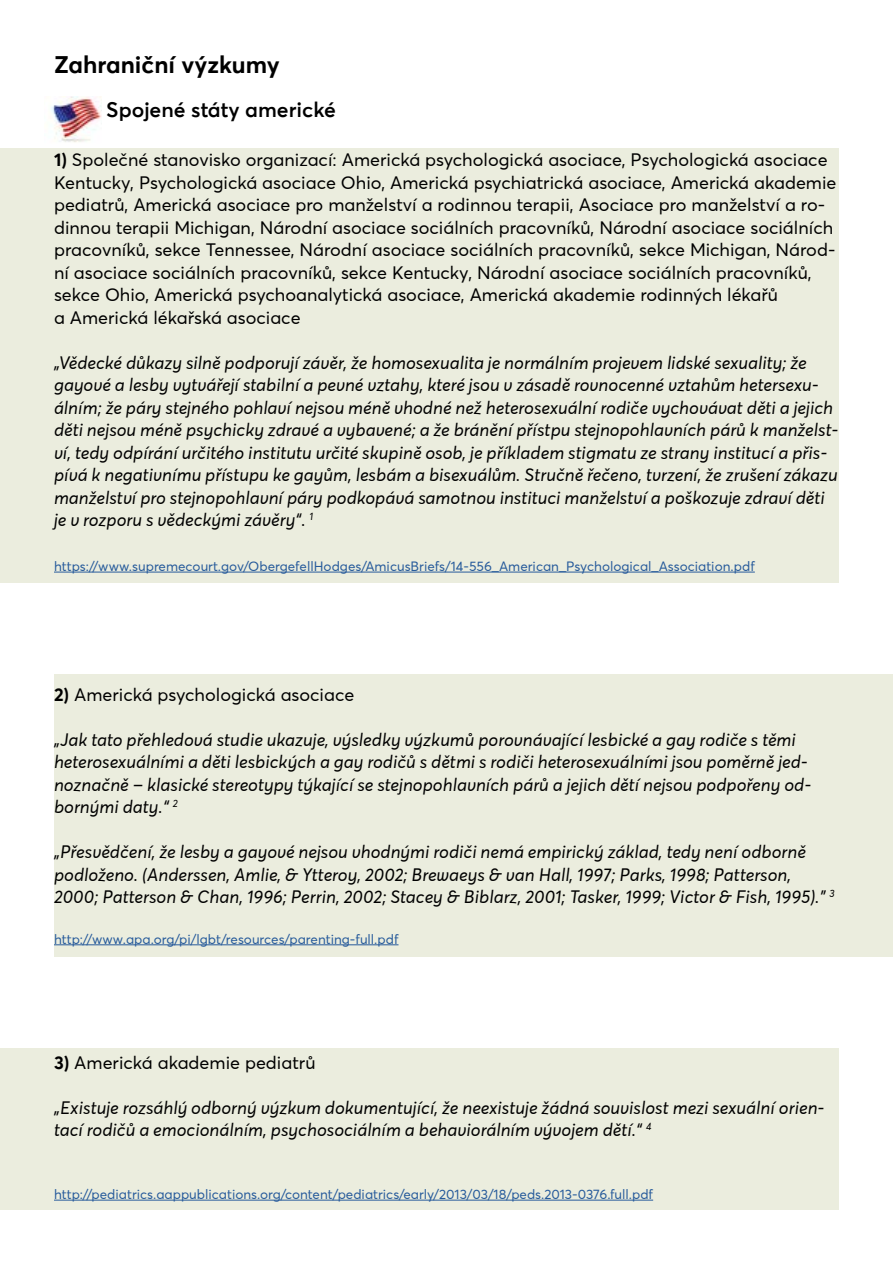
<style>
.page{position:relative;width:893px;height:1263px;background:#fff}
.page>*{position:absolute;margin:0;border:0;box-sizing:border-box;transform-origin:0 0}
.t1{font:700 24px "Averta Std";color:#000}
.t2{font:600 21px "Averta Std";color:#000}
.t3{font:italic 18px/22.5px "Averta Std";color:#000}
.t4{font:18px/22.5px "Averta Std";color:#000}
.t5{font:13.5px "Averta Std";color:#275b9b}
.s1{font-weight:700}
</style>
<div class="page">
<div style="left:0;top:148px;width:839px;height:435px;background:#ebedde"></div>
<div style="left:54px;top:674px;width:839px;height:283px;background:#ebedde"></div>
<hr style="left:54px;top:572px;width:701px;height:1px;background:#275b9b">
<hr style="left:54px;top:944px;width:344px;height:1px;background:#275b9b">
<img style="left:51px;top:97px;width:51px;height:45px">
<div style="left:0;top:1048px;width:839px;height:162px;background:#ebedde"></div>
<hr style="left:54px;top:1200px;width:599px;height:1px;background:#275b9b">
<h1 class="t1" style="left:54px;top:49px;width:227px">Zahraniční výzkumy</h1>
<p class="t2" style="left:106px;top:97px;width:231px">Spojené státy americké</p>
<p class="t4" style="left:54px;top:148px;width:784px"><span class="s1">1)</span> Společné stanovisko organizací: Americká psychologická asociace, Psychologická asociace Kentucky, Psychologická asociace Ohio, Americká psychiatrická asociace, Americká akademie pediatrů, Americká asociace pro manželství a rodinnou terapii, Asociace pro manželství a ro&shy;dinnou terapii Michigan, Národní asociace sociálních pracovníků, Národní asociace sociálních pracovníků, sekce Tennessee, Národní asociace sociálních pracovníků, sekce Michigan, Národ&shy;ní asociace sociálních pracovníků, sekce Kentucky, Národní asociace sociálních pracovníků, sekce Ohio, Americká psychoanalytická asociace, Americká akademie rodinných lékařů<br>a Americká lékařská asociace</p>
<p class="t3" style="left:54px;top:352px;width:786px">„Vědecké důkazy silně podporují závěr, že homosexualita je normálním projevem lidské sexuality; že gayové a lesby vytvářejí stabilní a pevné vztahy, které jsou v zásadě rovnocenné vztahům hetersexu&shy;álním; že páry stejného pohlaví nejsou méně vhodné než heterosexuální rodiče vychovávat děti a jejich děti nejsou méně psychicky zdravé a vybavené; a že bránění přístpu stejnopohlavních párů k manželst&shy;ví, tedy odpírání určitého institutu určité skupině osob, je příkladem stigmatu ze strany institucí a přis&shy;pívá k negativnímu přístupu ke gayům, lesbám a bisexuálům. Stručně řečeno, tvrzení, že zrušení zákazu manželství pro stejnopohlavní páry podkopává samotnou instituci manželství a poškozuje zdraví děti je v rozporu s vědeckými závěry“. <sup>1</sup></p>
<p class="t5" style="left:54px;top:558px;width:702px">https://www.supremecourt.gov/ObergefellHodges/AmicusBriefs/14-556_American_Psychological_Association.pdf</p>
<p class="t4" style="left:54px;top:683px;width:302px"><span class="s1">2)</span> Americká psychologická asociace</p>
<p class="t3" style="left:54px;top:729px;width:759px">„Jak tato přehledová studie ukazuje, výsledky výzkumů porovnávající lesbické a gay rodiče s těmi heterosexuálními a děti lesbických a gay rodičů s dětmi s rodiči heterosexuálními jsou poměrně jed&shy;noznačně – klasické stereotypy týkající se stejnopohlavních párů a jejich dětí nejsou podpořeny od&shy;bornými daty.“ <sup>2</sup></p>
<p class="t3" style="left:54px;top:842px;width:782px">„Přesvědčení, že lesby a gayové nejsou vhodnými rodiči nemá empirický základ, tedy není odborně podloženo. (Anderssen, Amlie, &amp; Ytteroy, 2002; Brewaeys &amp; van Hall, 1997; Parks, 1998; Patterson,<br>2000; Patterson &amp; Chan, 1996; Perrin, 2002; Stacey &amp; Biblarz, 2001; Tasker, 1999; Victor &amp; Fish, 1995).” <sup>3</sup></p>
<p class="t5" style="left:54px;top:931px;width:346px">http://www.apa.org/pi/lgbt/resources/parenting-full.pdf</p>
<p class="t4" style="left:54px;top:1051px;width:263px"><span class="s1">3)</span> Americká akademie pediatrů</p>
<p class="t3" style="left:54px;top:1097px;width:772px">„Existuje rozsáhlý odborný výzkum dokumentující, že neexistuje žádná souvislost mezi sexuální orien&shy;tací rodičů a emocionálním, psychosociálním a behaviorálním vývojem dětí.“ <sup>4</sup></p>
<p class="t5" style="left:54px;top:1186px;width:601px">http://pediatrics.aappublications.org/content/pediatrics/early/2013/03/18/peds.2013-0376.full.pdf</p>
</div>
